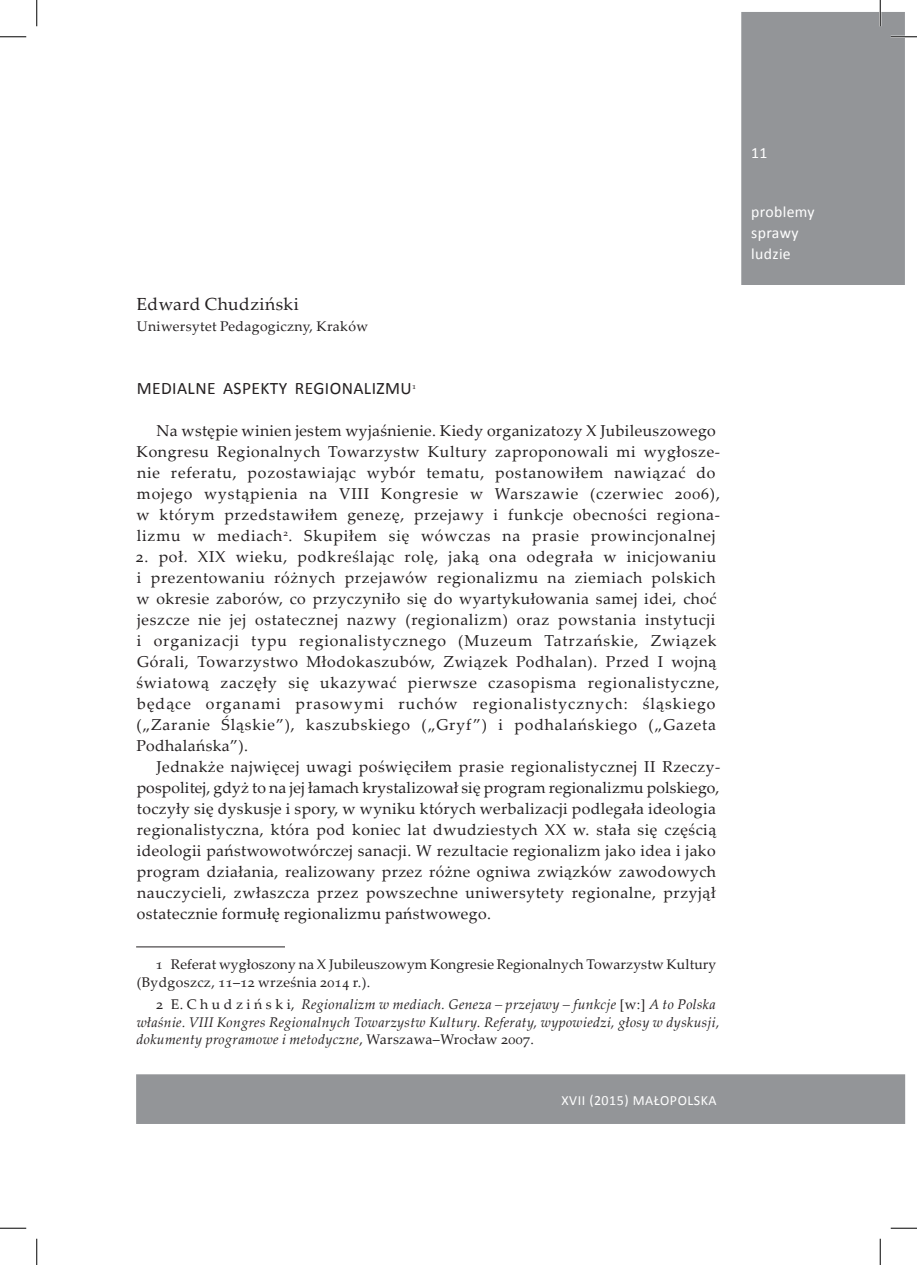
<style>
.page{position:relative;width:917px;height:1265px;background:#fff}
.page>*{position:absolute;margin:0;border:0;box-sizing:border-box;transform-origin:0 0}
.tytu_artykuu{font:17.5px "Calibri";letter-spacing:.025em;color:#231f20}
.autor{font:17.5px "Palatino Linotype";letter-spacing:.025em;color:#231f20}
.tekst_glowny{font:15.75px/21px "Palatino Linotype";letter-spacing:.04em;color:#231f20}
.tytuł_części_na_pask{font:15.75px "Calibri";letter-spacing:.025em;color:#fff}
.nr_str_np___biały{font:15.75px "Calibri";color:#fff}
.przypis{font:italic 14px/17.5px "Palatino Linotype";letter-spacing:.025em;color:#231f20}
.przypis-2{font:14px/17.5px "Palatino Linotype";letter-spacing:.01em;color:#231f20}
.pierwszy_akapit{font:14px "Palatino Linotype";letter-spacing:.025em;color:#231f20}
.dolny_pasek_np{font:14px "Calibri";letter-spacing:.035em;color:#fff}
.s1{font-style:normal}
</style>
<div class="page">
<div style="left:742px;top:13px;width:162px;height:271px;background:#939598"></div>
<div style="left:741px;top:12px;width:164px;height:273px;border:2px solid #939598"></div>
<div style="left:137px;top:1074px;width:767px;height:48px;background:#939598"></div>
<div style="left:136px;top:1074px;width:769px;height:49px;border:2px solid #939598"></div>
<hr style="left:136px;top:946px;width:149px;height:1px;background:#231f20">
<hr style="left:891px;top:36px;width:26px;height:2px;background:#fff">
<hr style="left:879px;top:0;width:2px;height:26px;background:#fff">
<svg style="left:0;top:36px;width:26px;height:1px"></svg>
<svg style="left:891px;top:36px;width:26px;height:1px"></svg>
<svg style="left:0;top:1227px;width:26px;height:1px"></svg>
<svg style="left:891px;top:1227px;width:26px;height:1px"></svg>
<svg style="left:36px;top:0;width:1px;height:26px"></svg>
<svg style="left:36px;top:1238px;width:1px;height:26px"></svg>
<svg style="left:880px;top:0;width:1px;height:26px"></svg>
<svg style="left:880px;top:1238px;width:1px;height:26px"></svg>
<p class="autor" style="left:136px;top:291px;width:164px">Edward Chudziński</p>
<p class="pierwszy_akapit" style="left:137px;top:316px;width:233px">Uniwersytet Pedagogiczny, Kraków</p>
<p class="tytu_artykuu" style="left:137px;top:377px;width:281px">M EDIALNE ASPEKTY REGIONALIZM U<sup>1</sup></p>
<p class="tekst_glowny" style="left:137px;top:419px;width:585px;text-indent:20px">Na wstępie winien jestem wyjaśnienie. Kiedy organizatozy X Jubileuszowego Kongresu Regionalnych Towarzystw Kultury zaproponowali mi wygłosze&shy;nie referatu, pozostawiając wybór tematu, postanowiłem nawiązać do mojego wystąpienia na VIII Kongresie w Warszawie (czerwiec 2006), w którym przedstawiłem genezę, przejawy i funkcje obecności regiona&shy;lizmu w mediach<sup>2</sup>. Skupiłem się wówczas na prasie prowincjonalnej</p>
<p class="tekst_glowny" style="left:136px;top:545px;width:585px">2. poł. XIX wieku, podkreślając rolę, jaką ona odegrała w inicjowaniu i prezentowaniu różnych przejawów regionalizmu na ziemiach polskich w okresie zaborów, co przyczyniło się do wyartykułowania samej idei, choć jeszcze nie jej ostatecznej nazwy (regionalizm) oraz powstania instytucji i organizacji typu regionalistycznego (Muzeum Tatrzańskie, Związek Górali, Towarzystwo Młodokaszubów, Związek Podhalan). Przed I wojną światową zaczęły się ukazywać pierwsze czasopisma regionalistyczne, będące organami prasowymi ruchów regionalistycznych: śląskiego („Zaranie Śląskie”), kaszubskiego („Gryf”) i podhalańskiego („Gazeta Podhalańska”).</p>
<p class="tekst_glowny" style="left:137px;top:755px;width:585px;text-indent:20px">Jednakże najwięcej uwagi poświęciłem prasie regionalistycznej II Rzeczy&shy;pospolitej, gdyż to na jej łamach krystalizował się program regionalizmu polskiego, toczyły się dyskusje i spory, w wyniku których werbalizacji podlegała ideologia regionalistyczna, która pod koniec lat dwudziestych XX w. stała się częścią ideologii państwowotwórczej sanacji. W rezultacie regionalizm jako idea i jako program działania, realizowany przez różne ogniwa związków zawodowych nauczycieli, zwłaszcza przez powszechne uniwersytety regionalne, przyjął ostatecznie formułę regionalizmu państwowego.</p>
<p class="przypis-2" style="left:137px;top:955px;width:581px;text-indent:19px">1 Referat wygłoszony na X Jubileuszowym Kongresie Regionalnych Towarzystw Kultury (Bydgoszcz, 11–12 września 2014 r.).</p>
<p class="przypis" style="left:136px;top:995px;width:585px;text-indent:20px"><span class="s1">2 E. C h u d z i ń s k i,</span> Regionalizm w mediach. Geneza – przejawy – funkcje <span class="s1">[w:]</span> A to Polska właśnie. VIII Kongres Regionalnych Towarzystw Kultury. Referaty, wypowiedzi, głosy w dyskusji, dokumenty programowe i metodyczne<span class="s1">, Warszawa–Wrocław 2007.</span></p>
<p class="dolny_pasek_np" style="left:561px;top:1091px;width:156px">XVII (2015) maŁopolska</p>
<p class="nr_str_np___biały" style="left:751px;top:143px;width:18px">11</p>
<p class="tytuł_części_na_pask" style="left:751px;top:202px;width:65px">problemy</p>
<p class="tytuł_części_na_pask" style="left:751px;top:223px;width:49px">sprawy</p>
<p class="tytuł_części_na_pask" style="left:751px;top:244px;width:41px">ludzie</p>
</div>
